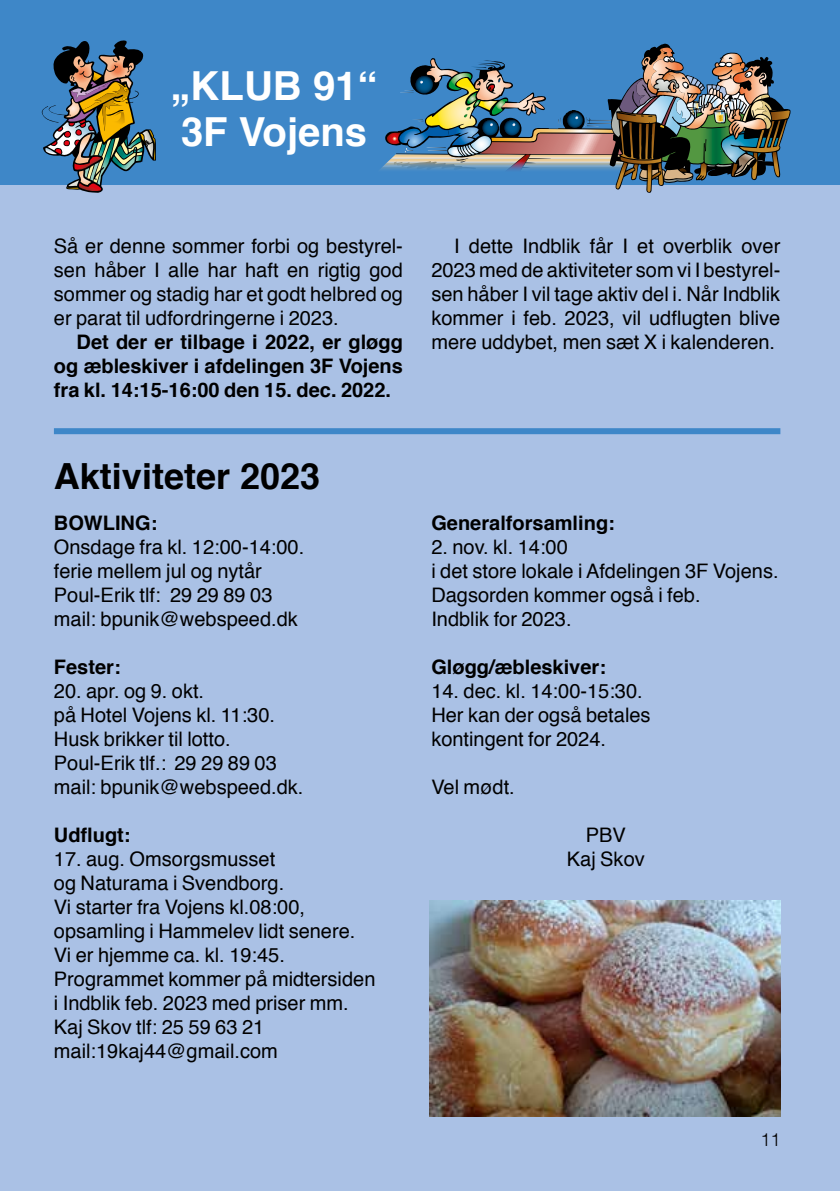
<style>
.page{position:relative;width:840px;height:1191px;background:#fff}
.page>*{position:absolute;margin:0;border:0;box-sizing:border-box;transform-origin:0 0}
.t1{font:700 40px/46px "Helvetica";color:#fff}
.t2{font:700 36px "Helvetica";color:#000}
.t3{font:20px/24px "Helvetica";color:#000}
.t4{font:700 20px/24px "Helvetica";color:#000;text-align:justify}
.t5{font:300 18px "Helvetica";color:#000}
</style>
<div class="page">
<div style="left:0;top:0;width:839px;height:1191px;background:#aac1e5"></div>
<div style="left:0;top:0;width:839px;height:185px;background:#3e87c8"></div>
<img style="left:42px;top:40px;width:114px;height:153px">
<img style="left:380px;top:44px;width:410px;height:149px">
<div style="left:54px;top:428px;width:726px;height:6px;background:#3e87c8"></div>
<img style="left:429px;top:900px;width:351px;height:216px">
<h1 class="t1" style="left:170px;top:64px;width:208px">„KLUB 91“<br>3F Vojens</h1>
<p class="t3" style="left:54px;top:235px;width:350px;text-align:justify">Så er denne sommer forbi og bestyrel&shy;sen håber I alle har haft en rigtig god sommer og stadig har et godt helbred og er parat til udfordringerne i 2023.</p>
<p class="t4" style="left:54px;top:330px;width:350px;text-indent:23px">Det der er tilbage i 2022, er gløgg og æbleskiver i afdelingen 3F Vojens fra kl. 14:15-16:00 den 15. dec. 2022.</p>
<h2 class="t2" style="left:54px;top:447px;width:268px">Aktiviteter 2023</h2>
<p class="t4" style="left:54px;top:511px;width:105px">BOWLING:</p>
<p class="t3" style="left:54px;top:536px;width:252px">Onsdage fra kl. 12:00-14:00. ferie mellem jul og nytår<br>Poul-Erik tlf: 29 29 89 03 mail: bpunik@webspeed.dk</p>
<p class="t4" style="left:54px;top:655px;width:68px">Fester:</p>
<p class="t3" style="left:54px;top:680px;width:251px">20. apr. og 9. okt.<br>på Hotel Vojens kl. 11:30.<br>Husk brikker til lotto.<br>Poul-Erik tlf.: 29 29 89 03 mail: bpunik@webspeed.dk.</p>
<p class="t4" style="left:54px;top:823px;width:78px">Udflugt:</p>
<p class="t3" style="left:54px;top:848px;width:323px">17. aug. Omsorgsmusset<br>og Naturama i Svendborg.<br>Vi starter fra Vojens kl.08:00, opsamling i Hammelev lidt senere.<br>Vi er hjemme ca. kl. 19:45.<br>Programmet kommer på midtersiden i Indblik feb. 2023 med priser mm.<br>Kaj Skov tlf: 25 59 63 21 mail:19kaj44@gmail.com</p>
<p class="t3" style="left:431px;top:235px;width:350px;text-align:justify;text-indent:23px">I dette Indblik får I et overblik over 2023 med de aktiviteter som vi I bestyrel&shy;sen håber I vil tage aktiv del i. Når Indblik kommer i feb. 2023, vil udflugten blive mere uddybet, men sæt X i kalenderen.</p>
<p class="t4" style="left:431px;top:511px;width:185px">Generalforsamling:</p>
<p class="t3" style="left:431px;top:536px;width:348px">2. nov. kl. 14:00<br>i det store lokale i Afdelingen 3F Vojens.<br>Dagsorden kommer også i feb.<br>Indblik for 2023.</p>
<p class="t4" style="left:431px;top:655px;width:176px">Gløgg/æbleskiver:</p>
<p class="t3" style="left:431px;top:680px;width:220px">14. dec. kl. 14:00-15:30.<br>Her kan der også betales kontingent for 2024.</p>
<p class="t3" style="left:431px;top:776px;width:85px">Vel mødt.</p>
<p class="t3" style="left:566px;top:824px;width:79px;text-align:center">PBV<br>Kaj Skov</p>
<p class="t5" style="left:760px;top:1124px;width:22px">11</p>
</div>
